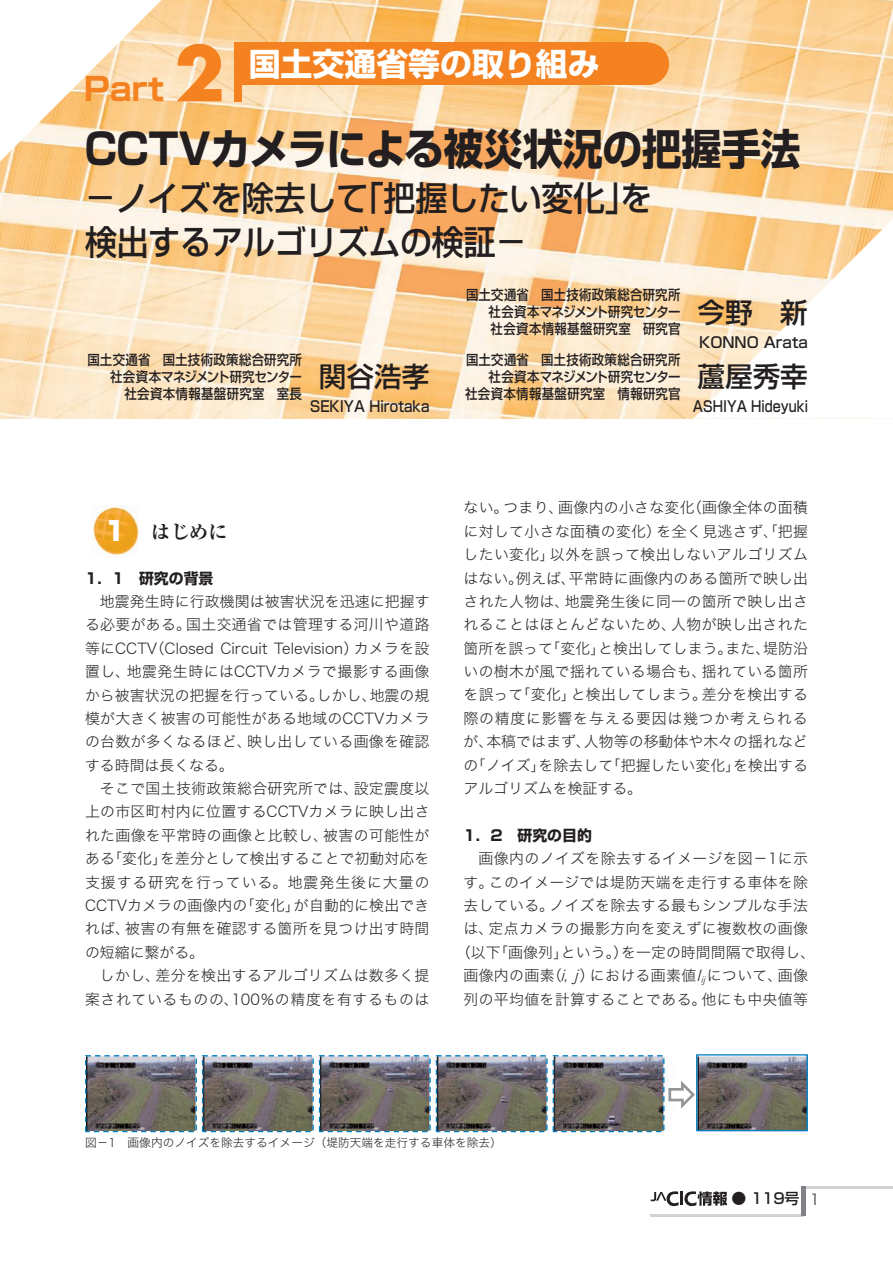
<style>
.page{position:relative;width:893px;height:1263px;background:#fff}
.page>*{position:absolute;margin:0;border:0;box-sizing:border-box;transform-origin:0 0}
.t1{font:700 74.4px "Futura";color:#f58220}
.t2{font:700 42.45px "Shin Go Pr 6 N";letter-spacing:-.015em;color:#231f20;scale:.94 1}
.t3{font:500 34.05px/44.7px "Shin Go Pr 6 N";letter-spacing:-.015em;color:#231f20;scale:.94 1}
.t4{font:700 31.95px "Shin Go Pr 6 N";color:#fff}
.t5{font:700 31.95px "Shin Go Pr 6 N";color:#f58220}
.t6{font:700 expanded 19.2px "Ryumin Pr 6 N";color:#231f20}
.t7{font:14.85px/23.4px "Hira Kaku Std N W2";letter-spacing:.025em;color:#231f20;text-align:justify}
.t8{font:14.85px "Hira Kaku Std N W2";letter-spacing:.005em;color:#231f20}
.t9{font:700 14.85px "Shin Go Pr 6 N";color:#231f20}
.t10{font:500 14.85px "Shin Go Pr 6 N";color:#231f20}
.t11{font:500 14.85px "Shin Go Pr 6 N";color:#231f20;scale:.85 1}
.t12{font:500 14.85px "Shin Go Pr 6 N";color:#231f20;scale:.9 1}
.t13{font:500 13.8px/17px "Shin Go Pr 6 N";letter-spacing:.02em;color:#231f20;scale:.9 1}
.t14{font:500 13.8px "Shin Go Pr 6 N";letter-spacing:-.04em;color:#231f20;scale:.9 1}
.t15{font:11.7px "Hira Kaku Std N W2";color:#231f20}
.s1{font-family:"Shin Go Pr 6 N";font-weight:900;font-stretch:normal;font-size:26.55px;color:#fff}
.s2{font-style:italic}
.s3{font-family:"Hira Kaku Std N W2";font-weight:400}
</style>
<div class="page">
<hr style="left:804px;top:1186px;width:89px;height:2px;background:#d1d2d4">
<hr style="left:651px;top:1214px;width:153px;height:2px;background:#d1d2d4">
<div style="left:801px;top:1186px;width:5px;height:30px;background:#808285"></div>
<svg style="left:651px;top:1191px;width:76px;height:15px"></svg>
<img style="left:0;top:0;width:893px;height:419px">
<svg style="left:0;top:0;width:174px;height:162px"></svg>
<svg style="left:693px;top:206px;width:200px;height:213px"></svg>
<img style="left:91px;top:506px;width:48px;height:49px">
<div style="left:234px;top:43px;width:7px;height:59px;background:#f58220"></div>
<div style="left:238px;top:43px;width:410px;height:42px;background:#f58220"></div>
<div style="left:627px;top:43px;width:42px;height:42px;background:#f58220;border-radius:50%"></div>
<svg style="left:85px;top:1054px;width:723px;height:78px;background:#7c7c7c"></svg>
<h3 class="t5" style="left:84px;top:64px;width:81px">Part</h3>
<h1 class="t1" style="left:174px;top:20px;width:52px">2</h1>
<h3 class="t4" style="left:249px;top:38px;width:352px">国土交通省等の取り組み</h3>
<h2 class="t2" style="left:85px;top:115px;width:763px">CCTVカメラによる被災状況の把握手法</h2>
<h3 class="t3" style="left:85px;top:173px;width:605px">−ノイズを除去して「把握したい変化」を検出するアルゴリズムの検証−</h3>
<p class="t13" style="left:88px;top:350px;width:240px">国土交通省　国土技術政策総合研究所</p>
<p class="t14" style="left:110px;top:365px;width:215px">社会資本マネジメント研究センター</p>
<p class="t13" style="left:124px;top:384px;width:341px">社会資本情報基盤研究室　室長 <sup>関谷浩孝</sup></p>
<p class="t12" style="left:310px;top:395px;width:134px">SEKIYA Hirotaka</p>
<p class="t6" style="left:105px;top:516px;width:124px"><span class="s1">1</span> はじめに</p>
<p class="t9" style="left:85px;top:566px;width:130px">1．1　研究の背景</p>
<p class="t7" style="left:85px;top:589px;width:346px;text-indent:15px">地震発生時に行政機関は被害状況を迅速に把握する必要がある。国土交通省では管理する河川や道路等にCCTV（Closed Circuit Television）カメラを設置し、地震発生時にはCCTVカメラで撮影する画像から被害状況の把握を行っている。しかし、地震の規模が大きく被害の可能性がある地域のCCTVカメラの台数が多くなるほど、映し出している画像を確認する時間は長くなる。</p>
<p class="t7" style="left:85px;top:776px;width:346px;text-indent:15px">そこで国土技術政策総合研究所では、設定震度以上の市区町村内に位置するCCTVカメラに映し出された画像を平常時の画像と比較し、被害の可能性がある「変化」を差分として検出することで初動対応を支援する研究を行っている。地震発生後に大量のCCTVカメラの画像内の「変化」が自動的に検出できれば、被害の有無を確認する箇所を見つけ出す時間の短縮に繋がる。</p>
<p class="t7" style="left:85px;top:963px;width:346px;text-align:right">しかし、差分を検出するアルゴリズムは数多く提案されているものの、100％の精度を有するものは</p>
<p class="t13" style="left:489px;top:286px;width:356px;text-indent:-23px">国土交通省　国土技術政策総合研究所<br>社会資本マネジメント研究センター<br>社会資本情報基盤研究室　研究官 <sup>今野　新</sup></p>
<p class="t10" style="left:699px;top:330px;width:110px">KONNO Arata</p>
<p class="t13" style="left:466px;top:350px;width:240px">国土交通省　国土技術政策総合研究所</p>
<p class="t14" style="left:489px;top:365px;width:215px">社会資本マネジメント研究センター</p>
<p class="t13" style="left:465px;top:384px;width:382px">社会資本情報基盤研究室　情報研究官 <sup>蘆屋秀幸</sup></p>
<p class="t11" style="left:693px;top:395px;width:137px">ASHIYA Hideyuki</p>
<p class="t7" style="left:463px;top:496px;width:346px">ない。つまり、画像内の小さな変化（画像全体の面積に対して小さな面積の変化）を全く見逃さず、「把握したい変化」以外を誤って検出しないアルゴリズムはない。例えば、平常時に画像内のある箇所で映し出された人物は、地震発生後に同一の箇所で映し出されることはほとんどないため、人物が映し出された箇所を誤って「変化」と検出してしまう。また、堤防沿いの樹木が風で揺れている場合も、揺れている箇所を誤って「変化」と検出してしまう。差分を検出する際の精度に影響を与える要因は幾つか考えられるが、本稿ではまず、人物等の移動体や木々の揺れなどの「ノイズ」を除去して「把握したい変化」を検出するアルゴリズムを検証する。</p>
<p class="t9" style="left:463px;top:823px;width:130px">1．2　研究の目的</p>
<p class="t7" style="left:478px;top:846px;width:331px">画像内のノイズを除去するイメージを図−1に示</p>
<p class="t7" style="left:463px;top:870px;width:346px">す。このイメージでは堤防天端を走行する車体を除</p>
<p class="t7" style="left:463px;top:893px;width:346px">去している。ノイズを除去する最もシンプルな手法</p>
<p class="t7" style="left:463px;top:917px;width:346px">は、定点カメラの撮影方向を変えずに複数枚の画像</p>
<p class="t8" style="left:456px;top:941px;width:361px">（以下「画像列」という。）を一定の時間間隔で取得し、</p>
<p class="t7" style="left:463px;top:964px;width:346px">画像内の画素（<span class="s2">i,j</span>）における画素値<span class="s2">I</span><sub>ij</sub> について、画像</p>
<p class="t7" style="left:463px;top:987px;width:346px">列の平均値を計算することである。他にも中央値等</p>
<p class="t15" style="left:85px;top:1133px;width:418px">図−1　画像内のノイズを除去するイメージ（堤防天端を走行する車体を除去）</p>
<p class="t10" style="left:732px;top:1186px;width:90px">● 119号 <span class="s3">1</span></p>
</div>
